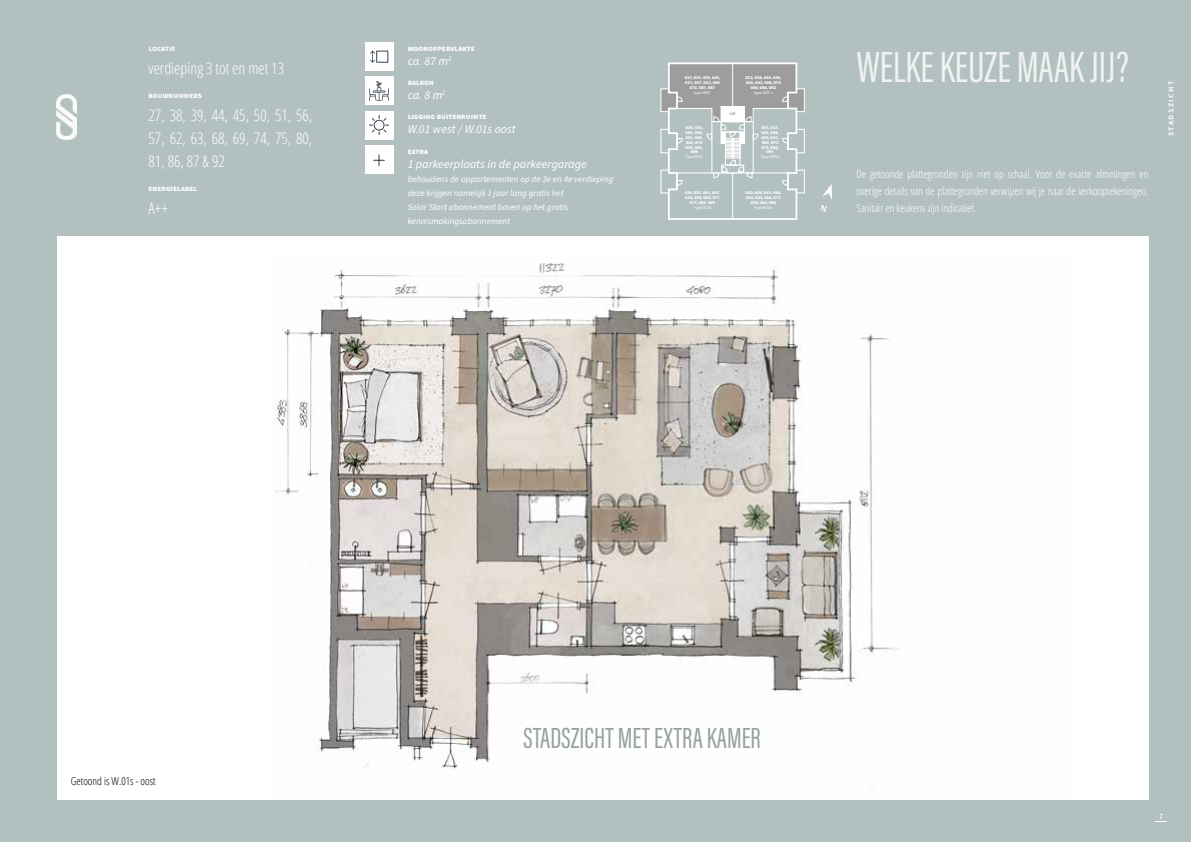
<style>
.page{position:relative;width:1191px;height:842px;background:#b3c0c0}
.page>*{position:absolute;margin:0;border:0;box-sizing:border-box;transform-origin:0 0}
.t1{font:45px "Acumin Pro Extra Cond";color:#f0f2f2}
.t2{font:30px "Acumin Pro Extra Cond";color:#96a19d}
.t3{font:300 condensed 16px/23px "Open Sans";color:#fff;text-align:justify}
.t4{font:italic 12px "Source Sans Pro";color:#fff}
.t5{font:300 condensed 11px/17px "Open Sans";color:#fff;text-align:justify}
.t6{font:300 condensed 11px "Open Sans";color:#000}
.t7{font:10px "Source Sans Pro";color:#fff}
.t8{font:italic 9px/14px "Source Sans Pro";color:#fff}
.t9{font:600 9px "Source Sans Pro";letter-spacing:.15em;color:#fff}
.t10{font:700 8px "Source Sans Pro";color:#fff}
.t11{font:900 4.2px/5px "Myriad Pro";color:#fff;text-align:center}
.t12{font:4.2px "Myriad Pro";color:#fff}
.t13{font:4.2px "Myriad Pro";color:#706f6f}
</style>
<div class="page">
<div style="left:57px;top:236px;width:1091px;height:563px;background:#fff"></div>
<img style="left:274px;top:263px;width:625px;height:506px">
<div style="left:660px;top:170px;width:9px;height:23px;border:1px solid #fff"></div>
<div style="left:660px;top:129px;width:9px;height:24px;border:1px solid #fff"></div>
<div style="left:660px;top:88px;width:9px;height:24px;border:1px solid #fff"></div>
<div style="left:796px;top:170px;width:9px;height:23px;border:1px solid #fff"></div>
<div style="left:796px;top:129px;width:9px;height:24px;border:1px solid #fff"></div>
<div style="left:796px;top:88px;width:9px;height:24px;border:1px solid #fff"></div>
<svg style="left:661px;top:62px;width:143px;height:158px"></svg>
<div style="left:365px;top:43px;width:28px;height:28px;background:#fff"></div>
<svg style="left:370px;top:51px;width:18px;height:12px"></svg>
<div style="left:365px;top:111px;width:28px;height:28px;background:#fff"></div>
<svg style="left:369px;top:115px;width:20px;height:20px"></svg>
<div style="left:365px;top:77px;width:28px;height:28px;background:#fff"></div>
<svg style="left:369px;top:81px;width:20px;height:20px"></svg>
<div style="left:365px;top:145px;width:28px;height:29px;background:#fff"></div>
<svg style="left:373px;top:155px;width:12px;height:11px"></svg>
<img style="left:57px;top:95px;width:19px;height:45px">
<svg style="left:1155px;top:821px;width:12px;height:1px"></svg>
<svg style="left:822px;top:184px;width:10px;height:16px"></svg>
<h3 class="t10" style="left:149px;top:43px;width:28px">LOCATIE</h3>
<h3 class="t3" style="left:149px;top:56px;width:137px">verdieping 3 tot en met 13</h3>
<h3 class="t10" style="left:149px;top:90px;width:55px">BOUWNUMMERS</h3>
<h3 class="t3" style="left:149px;top:103px;width:165px">27, 38, 39, 44, 45, 50, 51, 56, 57, 62, 63, 68, 69, 74, 75, 80, 81, 86, 87 &amp; 92</h3>
<h3 class="t10" style="left:149px;top:183px;width:50px">ENERGIELABEL</h3>
<h3 class="t3" style="left:149px;top:196px;width:21px">A++</h3>
<h3 class="t10" style="left:408px;top:43px;width:69px">WOONOPPERVLAKTE</h3>
<h3 class="t4" style="left:408px;top:53px;width:45px">ca. 87 m<sup>2</sup></h3>
<h3 class="t10" style="left:408px;top:77px;width:28px">BALKON</h3>
<h3 class="t4" style="left:408px;top:87px;width:39px">ca. 8 m<sup>2</sup></h3>
<p class="t11" style="left:684px;top:75px;width:37px">027, 033, 039, 045,<br>051, 057, 063, 069<br>075, 081, 087</p>
<p class="t12" style="left:694px;top:90px;width:18px">type W.01</p>
<p class="t11" style="left:745px;top:75px;width:37px">032, 038, 044, 050,<br>056, 062, 068, 074<br>080, 086, 092</p>
<p class="t12" style="left:754px;top:90px;width:20px">type W.01s</p>
<h1 class="t1" style="left:856px;top:40px;width:274px">WELKE KEUZE MAAK JIJ?</h1>
<p class="t13" style="left:730px;top:111px;width:7px">Lift</p>
<h3 class="t10" style="left:408px;top:111px;width:80px">LIGGING BUITENRUIMTE</h3>
<h3 class="t4" style="left:408px;top:121px;width:110px">W.01 west / W.01s oost</h3>
<p class="t11" style="left:685px;top:124px;width:19px">028, 034,<br>040, 046,<br>052, 058,<br>064, 070<br>076, 082,<br>088</p>
<p class="t12" style="left:685px;top:154px;width:19px">Type W.02</p>
<p class="t11" style="left:761px;top:124px;width:19px">031, 037,<br>043, 049,<br>055, 061,<br>067, 073<br>079, 085,<br>091</p>
<p class="t12" style="left:760px;top:154px;width:21px">Type W.02s</p>
<h3 class="t10" style="left:408px;top:145px;width:22px">EXTRA</h3>
<h3 class="t4" style="left:408px;top:155px;width:181px">1 parkeerplaats in de parkeergarage</h3>
<h3 class="t8" style="left:408px;top:172px;width:207px">behoudens de appartementen op de 3e en 4e verdieping deze krijgen namelijk 1 jaar lang gratis het<br>Solar Start abonnement boven op het gratis kennismakingsabonnement</h3>
<h3 class="t5" style="left:856px;top:165px;width:293px">De getoonde plattegronden zijn niet op schaal. Voor de exacte afmetingen en overige details van de plattegronden verwijzen wij je naar de verkooptekeningen.<br>Sanitair en keukens zijn indicatief.</h3>
<p class="t11" style="left:684px;top:190px;width:37px">029, 035, 041, 047,<br>053, 059, 065, 071<br>077, 083, 089</p>
<p class="t12" style="left:694px;top:205px;width:19px">Type W.03</p>
<p class="t11" style="left:745px;top:190px;width:37px">030, 036, 042, 048,<br>054, 060, 066, 072<br>078, 084, 090</p>
<p class="t12" style="left:754px;top:205px;width:21px">Type W.03s</p>
<h3 class="t9" style="left:1164px;top:136px;width:57px;rotate:-90deg">stadszicht</h3>
<h3 class="t6" style="left:71px;top:774px;width:86px">Getoond is W.01s - oost</h3>
<h2 class="t2" style="left:523px;top:720px;width:239px">STADSZICHT MET EXTRA KAMER</h2>
<h3 class="t7" style="left:1159px;top:809px;width:6px">7</h3>
</div>
